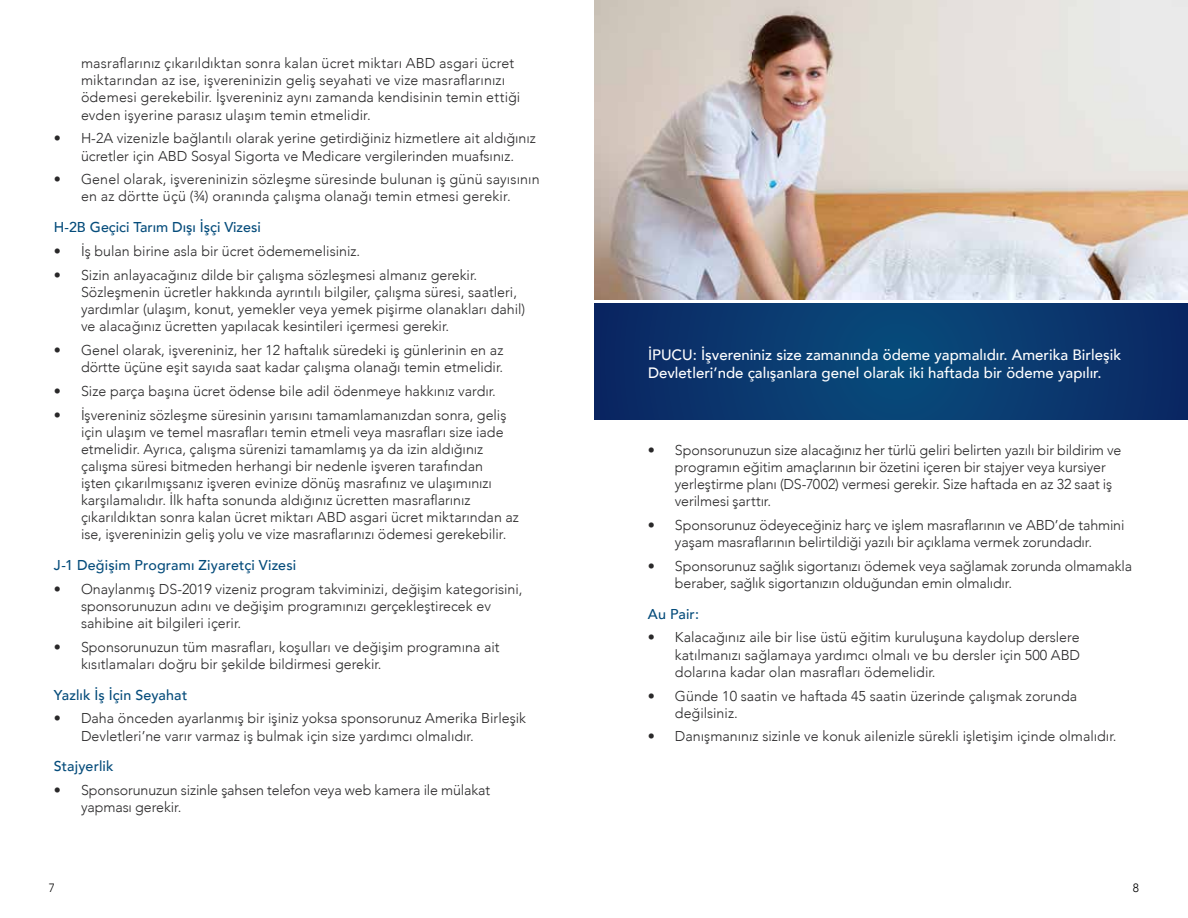
<style>
.page{position:relative;width:1188px;height:918px;background:#fff}
.page>*{position:absolute;margin:0;border:0;box-sizing:border-box;transform-origin:0 0}
.t1{font:500 15px/18px "Avenir";color:#fff}
.t2{font:300 14.25px/17.1px "Avenir";color:#292829}
.t3{font:500 14.25px "Avenir";letter-spacing:.005em;color:#054c7b}
.t4{font:300 12px "Avenir";color:#000}
</style>
<div class="page">
<svg style="left:594px;top:303px;width:594px;height:116px;background:#09386e"></svg>
<img style="left:594px;top:0;width:594px;height:300px">
<p class="t2" style="left:81px;top:55px;width:441px">masraflarınız çıkarıldıktan sonra kalan ücret miktarı ABD asgari ücret miktarından az ise, işvereninizin geliş seyahati ve vize masraflarınızı ödemesi gerekebilir. İşvereniniz aynı zamanda kendisinin temin ettiği evden işyerine parasız ulaşım temin etmelidir.</p>
<p class="t2" style="left:54px;top:130px;width:484px;text-align:center">• H-2A vizenizle bağlantılı olarak yerine getirdiğiniz hizmetlere ait aldığınız ücretler için ABD Sosyal Sigorta ve Medicare vergilerinden muafsınız.</p>
<p class="t2" style="left:54px;top:171px;width:487px;text-align:center">• Genel olarak, işvereninizin sözleşme süresinde bulunan iş günü sayısının en az dörtte üçü (¾) oranında çalışma olanağı temin etmesi gerekir.</p>
<p class="t3" style="left:54px;top:215px;width:208px">H-2B Geçici Tarım Dışı İşçi Vizesi</p>
<p class="t2" style="left:54px;top:242px;width:308px">• İş bulan birine asla bir ücret ödememelisiniz.</p>
<p class="t2" style="left:81px;top:266px;width:446px;text-indent:-27px">• Sizin anlayacağınız dilde bir çalışma sözleşmesi almanız gerekir.<br>Sözleşmenin ücretler hakkında ayrıntılı bilgiler, çalışma süresi, saatleri, yardımlar (ulaşım, konut, yemekler veya yemek pişirme olanakları dahil) ve alacağınız ücretten yapılacak kesintileri içermesi gerekir.</p>
<p class="t2" style="left:54px;top:341px;width:451px;text-align:right">• Genel olarak, işvereniniz, her 12 haftalık süredeki iş günlerinin en az dörtte üçüne eşit sayıda saat kadar çalışma olanağı temin etmelidir.</p>
<p class="t2" style="left:54px;top:382px;width:444px">• Size parça başına ücret ödense bile adil ödenmeye hakkınız vardır.</p>
<p class="t2" style="left:81px;top:406px;width:439px;text-indent:-27px">• İşvereniniz sözleşme süresinin yarısını tamamlamanızdan sonra, geliş için ulaşım ve temel masrafları temin etmeli veya masrafları size iade etmelidir. Ayrıca, çalışma sürenizi tamamlamış ya da izin aldığınız çalışma süresi bitmeden herhangi bir nedenle işveren tarafından<br>işten çıkarılmışsanız işveren evinize dönüş masrafınız ve ulaşımınızı karşılamalıdır. İlk hafta sonunda aldığınız ücretten masraflarınız çıkarıldıktan sonra kalan ücret miktarı ABD asgari ücret miktarından az ise, işvereninizin geliş yolu ve vize masraflarınızı ödemesi gerekebilir.</p>
<p class="t3" style="left:54px;top:553px;width:244px">J-1 Değişim Programı Ziyaretçi Vizesi</p>
<p class="t2" style="left:81px;top:580px;width:443px;text-indent:-27px">• Onaylanmış DS-2019 vizeniz program takviminizi, değişim kategorisini, sponsorunuzun adını ve değişim programınızı gerçekleştirecek ev sahibine ait bilgileri içerir.</p>
<p class="t2" style="left:81px;top:638px;width:420px;text-indent:-27px">• Sponsorunuzun tüm masrafları, koşulları ve değişim programına ait kısıtlamaları doğru bir şekilde bildirmesi gerekir.</p>
<p class="t3" style="left:54px;top:682px;width:135px">Yazlık İş İçin Seyahat</p>
<p class="t2" style="left:81px;top:710px;width:447px;text-indent:-27px">• Daha önceden ayarlanmış bir işiniz yoksa sponsorunuz Amerika Birleşik<br>Devletleri’ne varır varmaz iş bulmak için size yardımcı olmalıdır.</p>
<p class="t3" style="left:54px;top:754px;width:61px">Stajyerlik</p>
<p class="t2" style="left:81px;top:782px;width:411px;text-indent:-27px">• Sponsorunuzun sizinle şahsen telefon veya web kamera ile mülakat yapması gerekir.</p>
<p class="t1" style="left:648px;top:345px;width:475px">İPUCU: İşvereniniz size zamanında ödeme yapmalıdır. Amerika Birleşik<br>Devletleri’nde çalışanlara genel olarak iki haftada bir ödeme yapılır.</p>
<p class="t2" style="left:675px;top:441px;width:448px;text-indent:-27px">• Sponsorunuzun size alacağınız her türlü geliri belirten yazılı bir bildirim ve programın eğitim amaçlarının bir özetini içeren bir stajyer veya kursiyer yerleştirme planı (DS-7002) vermesi gerekir. Size haftada en az 32 saat iş verilmesi şarttır.</p>
<p class="t2" style="left:648px;top:517px;width:478px;text-align:center">• Sponsorunuz ödeyeceğiniz harç ve işlem masraflarının ve ABD’de tahmini yaşam masraflarının belirtildiği yazılı bir açıklama vermek zorundadır.</p>
<p class="t2" style="left:675px;top:557px;width:459px;text-indent:-27px">• Sponsorunuz sağlık sigortanızı ödemek veya sağlamak zorunda olmamakla beraber, sağlık sigortanızın olduğundan emin olmalıdır.</p>
<p class="t3" style="left:648px;top:601px;width:52px">Au Pair:</p>
<p class="t2" style="left:675px;top:629px;width:407px;text-align:justify;text-indent:-27px">• Kalacağınız aile bir lise üstü eğitim kuruluşuna kaydolup derslere katılmanızı sağlamaya yardımcı olmalı ve bu dersler için 500 ABD dolarına kadar olan masrafları ödemelidir.</p>
<p class="t2" style="left:675px;top:687px;width:404px;text-indent:-27px">• Günde 10 saatin ve haftada 45 saatin üzerinde çalışmak zorunda değilsiniz.</p>
<p class="t2" style="left:648px;top:728px;width:470px">• Danışmanınız sizinle ve konuk ailenizle sürekli işletişim içinde olmalıdır.</p>
<p class="t4" style="left:49px;top:881px;width:8px">7</p>
<p class="t4" style="left:1133px;top:881px;width:8px">8</p>
</div>
